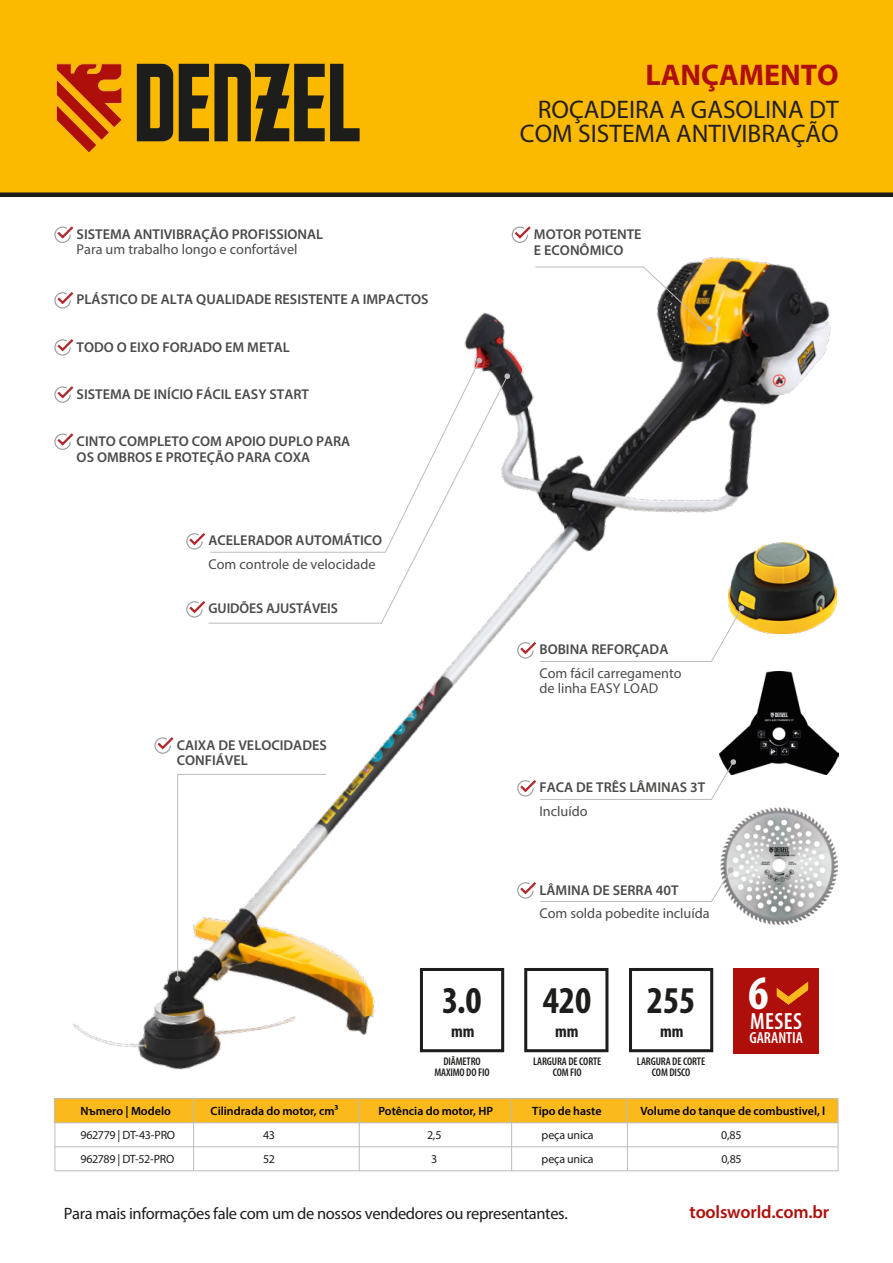
<style>
.page{position:relative;width:893px;height:1263px;background:#fff}
.page>*{position:absolute;margin:0;border:0;box-sizing:border-box;transform-origin:0 0}
.t1{font:700 condensed 38.1px "Myriad Pro";color:#1d1d1b}
.t2{font:700 30px "Myriad Pro";color:#ae0f0a}
.t3{font:25.5px/24px "Myriad Pro";color:#231f20;text-align:right}
.t4{font:600 condensed 23.55px "Myriad Pro";letter-spacing:.02em;color:#fff}
.t5{font:600 18px "Myriad Pro";letter-spacing:-.01em;color:#ae0f0a}
.t6{font:700 condensed 17.25px "Myriad Pro";color:#1d1d1b}
.t7{font:16.5px "Myriad Pro";letter-spacing:-.025em;color:#1d1d1b}
.t8{font:600 condensed 16.05px "Myriad Pro";letter-spacing:-.005em;color:#fff}
.t9{font:600 14.25px/15.8px "Myriad Pro";color:#4a4a49}
.t10{font:14.25px/15.8px "Myriad Pro";color:#4a4a49}
.t11{font:600 12px "Myriad Pro";color:#000}
.t12{font:12px "Myriad Pro";letter-spacing:-.02em;color:#1d1d1b}
.t13{font:600 condensed 11.1px/10.5px "Myriad Pro";letter-spacing:-.01em;color:#1d1d1b;text-align:center}
</style>
<div class="page">
<img style="left:55px;top:257px;width:782px;height:906px">
<div style="left:0;top:0;width:893px;height:195px;background:#fbba00"></div>
<svg style="left:56px;top:63px;width:67px;height:90px"></svg>
<svg style="left:137px;top:64px;width:36px;height:77px"></svg>
<svg style="left:179px;top:64px;width:181px;height:77px"></svg>
<div style="left:0;top:192px;width:893px;height:5px;background:#1d1d1b"></div>
<div style="left:55px;top:1099px;width:783px;height:24px;background:#fbb91c"></div>
<hr style="left:55px;top:1122px;width:783px;height:1px;background:#bcbcbc">
<hr style="left:55px;top:1146px;width:783px;height:1px;background:#bcbcbc">
<hr style="left:55px;top:1170px;width:783px;height:1px;background:#bcbcbc">
<hr style="left:627px;top:1098px;width:1px;height:73px;background:#bcbcbc">
<hr style="left:511px;top:1098px;width:1px;height:73px;background:#bcbcbc">
<hr style="left:359px;top:1098px;width:1px;height:73px;background:#bcbcbc">
<hr style="left:193px;top:1098px;width:1px;height:73px;background:#bcbcbc">
<hr style="left:54px;top:1098px;width:1px;height:73px;background:#bcbcbc">
<hr style="left:838px;top:1098px;width:1px;height:73px;background:#bcbcbc">
<hr style="left:55px;top:1098px;width:783px;height:1px;background:#bcbcbc">
<svg style="left:420px;top:968px;width:84px;height:84px"></svg>
<svg style="left:629px;top:968px;width:84px;height:84px"></svg>
<svg style="left:524px;top:968px;width:84px;height:84px"></svg>
<img style="left:720px;top:671px;width:118px;height:104px">
<img style="left:720px;top:808px;width:118px;height:117px">
<svg style="left:517px;top:867px;width:217px;height:35px"></svg>
<svg style="left:517px;top:759px;width:219px;height:41px"></svg>
<img style="left:728px;top:542px;width:109px;height:91px">
<svg style="left:517px;top:605px;width:228px;height:57px"></svg>
<svg style="left:54px;top:336px;width:22px;height:20px"></svg>
<svg style="left:54px;top:289px;width:22px;height:20px"></svg>
<svg style="left:54px;top:226px;width:20px;height:17px"></svg>
<svg style="left:54px;top:384px;width:22px;height:19px"></svg>
<svg style="left:54px;top:431px;width:22px;height:19px"></svg>
<svg style="left:208px;top:375px;width:300px;height:249px"></svg>
<svg style="left:504px;top:373px;width:6px;height:6px"></svg>
<svg style="left:186px;top:598px;width:22px;height:20px"></svg>
<svg style="left:511px;top:226px;width:20px;height:17px"></svg>
<svg style="left:535px;top:266px;width:178px;height:66px"></svg>
<svg style="left:175px;top:774px;width:152px;height:208px"></svg>
<svg style="left:154px;top:735px;width:22px;height:19px"></svg>
<svg style="left:209px;top:359px;width:271px;height:194px"></svg>
<svg style="left:476px;top:357px;width:6px;height:7px"></svg>
<svg style="left:186px;top:530px;width:22px;height:20px"></svg>
<div style="left:734px;top:968px;width:85px;height:85px;background:#ae0f0a"></div>
<svg style="left:777px;top:982px;width:31px;height:22px"></svg>
<h2 class="t2" style="left:645px;top:55px;width:195px">LANÇAMENTO</h2>
<h3 class="t3" style="left:520px;top:97px;width:320px">ROÇADEIRA A GASOLINA DT<br>COM SISTEMA ANTIVIBRAÇÃO</h3>
<p class="t9" style="left:77px;top:226px;width:248px">SISTEMA ANTIVIBRAÇÃO PROFISSIONAL</p>
<p class="t10" style="left:77px;top:241px;width:222px">Para um trabalho longo e confortável</p>
<p class="t9" style="left:77px;top:291px;width:353px">PLÁSTICO DE ALTA QUALIDADE RESISTENTE A IMPACTOS</p>
<p class="t9" style="left:77px;top:338px;width:215px">TODO O EIXO FORJADO EM METAL</p>
<p class="t9" style="left:77px;top:386px;width:234px">SISTEMA DE INÍCIO FÁCIL EASY START</p>
<p class="t9" style="left:77px;top:433px;width:275px">CINTO COMPLETO COM APOIO DUPLO PARA<br>OS OMBROS E PROTEÇÃO PARA COXA</p>
<p class="t9" style="left:208px;top:532px;width:175px">ACELERADOR AUTOMÁTICO</p>
<p class="t10" style="left:208px;top:556px;width:169px">Com controle de velocidade</p>
<p class="t9" style="left:208px;top:600px;width:131px">GUIDÕES AJUSTÁVEIS</p>
<p class="t9" style="left:177px;top:737px;width:152px">CAIXA DE VELOCIDADES<br>CONFIÁVEL</p>
<h1 class="t1" style="left:442px;top:976px;width:41px">3.0</h1>
<p class="t6" style="left:451px;top:1020px;width:25px">mm</p>
<p class="t13" style="left:434px;top:1056px;width:57px">DIÂMETRO<br>MAXIMO DO FIO</p>
<p class="t9" style="left:534px;top:226px;width:109px">MOTOR POTENTE<br>E ECONÔMICO</p>
<p class="t9" style="left:539px;top:641px;width:130px">BOBINA REFORÇADA</p>
<p class="t10" style="left:539px;top:665px;width:144px">Com fácil carregamento de linha EASY LOAD</p>
<p class="t9" style="left:539px;top:779px;width:167px">FACA DE TRÊS LÂMINAS 3T</p>
<p class="t10" style="left:539px;top:803px;width:50px">Incluído</p>
<p class="t9" style="left:539px;top:881px;width:141px">LÂMINA DE SERRA 40T</p>
<p class="t10" style="left:539px;top:905px;width:172px">Com solda pobedite incluída</p>
<h1 class="t1" style="left:543px;top:976px;width:50px">420</h1>
<p class="t6" style="left:555px;top:1020px;width:25px">mm</p>
<p class="t13" style="left:533px;top:1056px;width:70px">LARGURA DE CORTE<br>COM FIO</p>
<h1 class="t1" style="left:647px;top:976px;width:50px">255</h1>
<p class="t6" style="left:660px;top:1020px;width:25px">mm</p>
<p class="t13" style="left:637px;top:1056px;width:70px;line-height:10.9px">LARGURA DE CORTE<br>COM DISCO</p>
<h3 class="t4" style="left:748px;top:1006px;width:55px"><sup>6</sup>MESES</h3>
<p class="t8" style="left:749px;top:1028px;width:55px">GARANTIA</p>
<p class="t11" style="left:80px;top:1103px;width:92px">Nъmero | Modelo</p>
<p class="t11" style="left:211px;top:1103px;width:129px">Cilindrada do motor, сm3</p>
<p class="t11" style="left:378px;top:1103px;width:116px">Potência do motor, HP</p>
<p class="t11" style="left:532px;top:1103px;width:71px">Tipo de haste</p>
<p class="t11" style="left:640px;top:1103px;width:186px">Volume do tanque de combustivel, l</p>
<p class="t12" style="left:80px;top:1127px;width:96px">962779 | DT-43-PRO</p>
<p class="t12" style="left:263px;top:1127px;width:13px">43</p>
<p class="t12" style="left:427px;top:1127px;width:16px">2,5</p>
<p class="t12" style="left:542px;top:1127px;width:54px">peça unica</p>
<p class="t12" style="left:721px;top:1127px;width:22px">0,85</p>
<p class="t12" style="left:80px;top:1151px;width:95px">962789 | DT-52-PRO</p>
<p class="t12" style="left:263px;top:1151px;width:13px">52</p>
<p class="t12" style="left:431px;top:1151px;width:8px">3</p>
<p class="t12" style="left:542px;top:1151px;width:54px">peça unica</p>
<p class="t12" style="left:721px;top:1151px;width:22px">0,85</p>
<p class="t7" style="left:64px;top:1203px;width:506px">Para mais informações fale com um de nossos vendedores ou representantes.</p>
<p class="t5" style="left:689px;top:1201px;width:141px">toolsworld.com.br</p>
</div>
